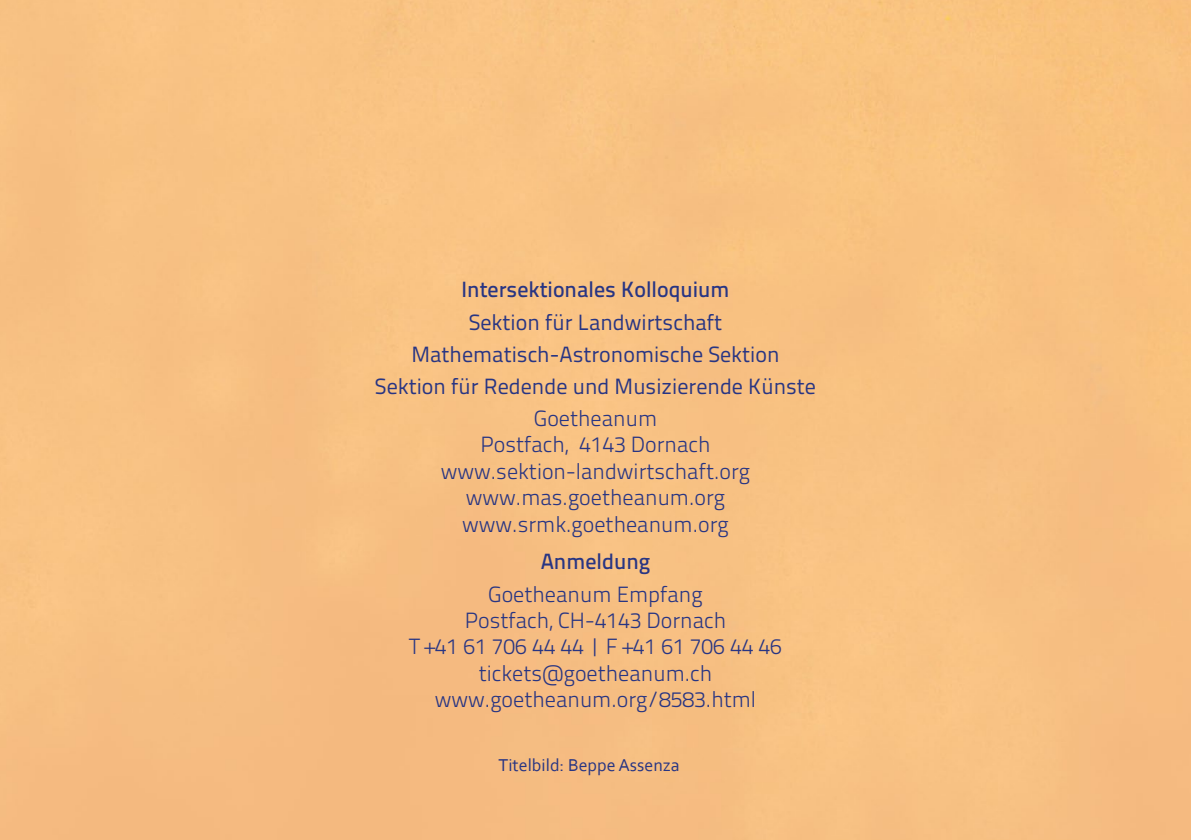
<style>
.page{position:relative;width:1191px;height:840px;background:#fff}
.page>*{position:absolute;margin:0;border:0;box-sizing:border-box;transform-origin:0 0}
.t1{font:22px/26.4px "Titillium Text 25 L 250 wt";color:#283583;text-align:center}
.t2{font:22px/32px "Titillium Text 25 L 400 wt";color:#283583;text-align:center}
.t3{font:22px "Titillium Text 25 L 600 wt";color:#283583}
.t4{font:18px "Corbel";color:#283583}
</style>
<div class="page">
<div style="left:0;top:0;width:1191px;height:839px;background:#f7c182"></div>
<p class="t3" style="left:461px;top:273px;width:269px">Intersektionales Kolloquium</p>
<p class="t2" style="left:375px;top:304px;width:442px">Sektion für Landwirtschaft<br>Mathematisch-Astronomische Sektion<br>Sektion für Redende und Musizierende Künste</p>
<p class="t1" style="left:441px;top:403px;width:311px">Goetheanum<br>Postfach, 4143 Dornach www.sektion-landwirtschaft.org www.mas.goetheanum.org www.srmk.goetheanum.org</p>
<p class="t3" style="left:540px;top:544px;width:111px">Anmeldung</p>
<p class="t1" style="left:409px;top:579px;width:374px">Goetheanum Empfang<br>Postfach, CH-4143 Dornach<br>T +41 61 706 44 44 | F +41 61 706 44 46 tickets@goetheanum.ch www.goetheanum.org/8583.html</p>
<p class="t4" style="left:498px;top:757px;width:183px">Titelbild: Beppe Assenza</p>
</div>
